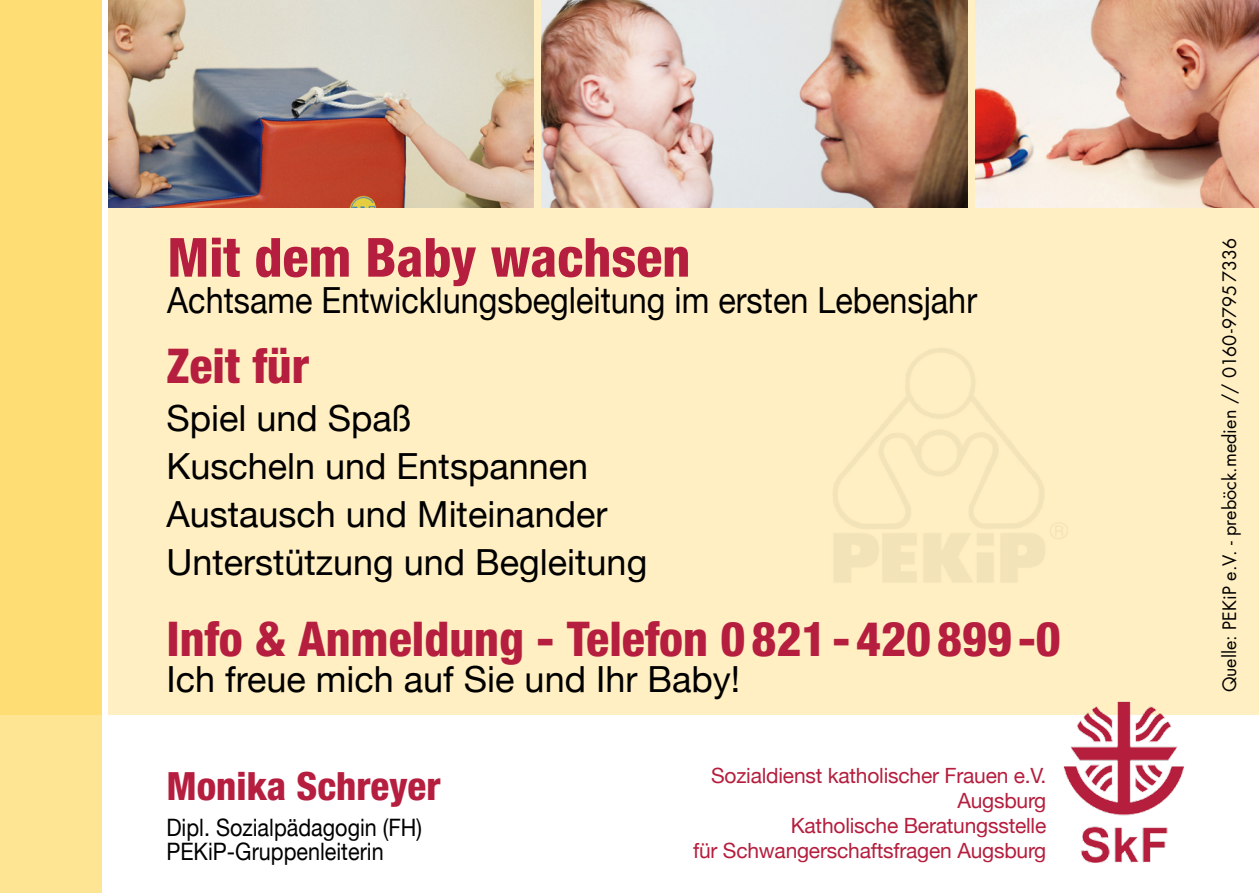
<style>
.page{position:relative;width:1259px;height:893px;background:#fff}
.page>*{position:absolute;margin:0;border:0;box-sizing:border-box;transform-origin:0 0}
.t1{font:800 condensed 54px "Helvetica Neue";color:#b51e3e}
.t2{font:800 condensed 48px "Helvetica Neue";color:#b51e3e}
.t3{font:800 condensed 39px "Helvetica Neue";color:#b51e3e}
.t4{font:36px "Helvetica Neue";color:#000}
.t5{font:36px "Helvetica Neue";color:#000;scale:.9 1}
.t6{font:24px/24px "Helvetica Neue";color:#000;scale:.9 1}
.t7{font:21px "Helvetica Neue";letter-spacing:-.01em;color:#b51e3e}
.t8{font:18px "Futura";color:#000}
</style>
<div class="page">
<div style="left:0;top:0;width:1259px;height:714px;background:#ffefc2"></div>
<svg style="left:0;top:0;width:102px;height:893px;fill:#fedd75"></svg>
<div style="left:102px;top:0;width:6px;height:893px;background:#fff"></div>
<img style="left:108px;top:0;width:426px;height:207px">
<img style="left:541px;top:0;width:426px;height:207px">
<img style="left:975px;top:0;width:284px;height:207px">
<img style="left:1056px;top:701px;width:132px;height:162px">
<p class="t1" style="left:167px;top:224px;width:524px">Mit dem Baby wachsen</p>
<p class="t5" style="left:167px;top:274px;width:901px">Achtsame Entwicklungsbegleitung im ersten Lebensjahr</p>
<p class="t2" style="left:166px;top:336px;width:145px">Zeit für</p>
<p class="t4" style="left:166px;top:392px;width:247px">Spiel und Spaß</p>
<p class="t4" style="left:166px;top:440px;width:423px">Kuscheln und Entspannen</p>
<p class="t4" style="left:166px;top:488px;width:442px">Austausch und Miteinander</p>
<p class="t4" style="left:166px;top:536px;width:482px">Unterstützung und Begleitung</p>
<p class="t2" style="left:166px;top:609px;width:896px">Info &amp; Anmeldung - Telefon 0821-420899-0</p>
<p class="t4" style="left:166px;top:653px;width:575px">Ich freue mich auf Sie und Ihr Baby!</p>
<p class="t3" style="left:166px;top:762px;width:276px">Monika Schreyer</p>
<p class="t6" style="left:166px;top:817px;width:285px">Dipl. Sozialpädagogin (FH)<br>PEKiP-Gruppenleiterin</p>
<p class="t7" style="left:711px;top:760px;width:337px">Sozialdienst katholischer Frauen e.V.</p>
<p class="t7" style="left:957px;top:785px;width:90px">Augsburg</p>
<p class="t7" style="left:790px;top:810px;width:257px">Katholische Beratungsstelle</p>
<p class="t7" style="left:693px;top:836px;width:355px">für Schwangerschaftsfragen Augsburg</p>
<p class="t8" style="left:1217px;top:692px;width:456px;rotate:-90deg">Quelle: PEKiP e.V. - preböck.medien // 0160-97957336</p>
</div>
